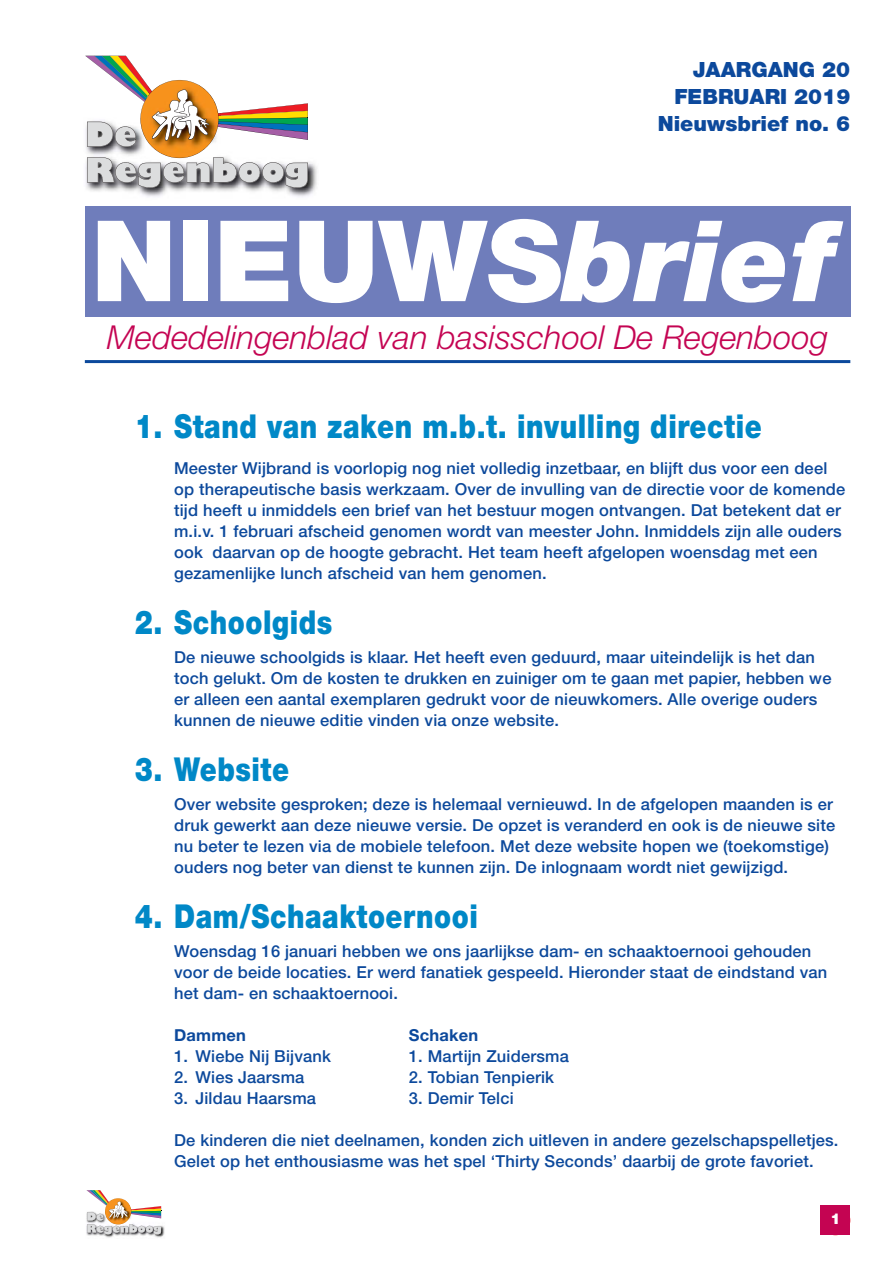
<style>
.page{position:relative;width:893px;height:1263px;background:#fff}
.page>*{position:absolute;margin:0;border:0;box-sizing:border-box;transform-origin:0 0}
.t1{font:900 112.5px "Helvetica Neue";color:#fff}
.t2{font:900 33px "Helvetica Neue";letter-spacing:.02em;color:#0088c7;scale:.82 1}
.t3{font:italic 300 33px "Helvetica Neue";color:#c40452}
.t4{font:900 21px/27px "Helvetica Neue";color:#0c499c;text-align:right}
.t5{font:500 16.5px/21px "Helvetica Neue";letter-spacing:.01em;color:#0c499c}
.t6{font:700 16.5px "Helvetica Neue";letter-spacing:.01em;color:#0c499c}
.t7{font:900 15px "Helvetica Neue";color:#fff}
.s1{font-style:italic}
</style>
<div class="page">
<img style="left:87px;top:162px;width:230px;height:35px">
<svg style="left:85px;top:56px;width:224px;height:132px"></svg>
<div style="left:85px;top:206px;width:765px;height:111px;background:#6f7dbb"></div>
<hr style="left:85px;top:360px;width:765px;height:3px;background:#0c499c">
<img style="left:86px;top:1213px;width:79px;height:25px">
<svg style="left:87px;top:1190px;width:75px;height:44px"></svg>
<div style="left:820px;top:1206px;width:30px;height:29px;background:#c40452"></div>
<p class="t4" style="left:658px;top:58px;width:194px">JAARGANG 20<br>FEBRUARI 2019<br>Nieuwsbrief no. 6</p>
<h1 class="t1" style="left:91px;top:221px;width:745px">NIEUWS<span class="s1">brief</span></h1>
<h2 class="t3" style="left:107px;top:326px;width:723px">Mededelingenblad van basisschool De Regenboog</h2>
<h2 class="t2" style="left:135px;top:414px;width:766px">1. Stand van zaken m.b.t. invulling directie</h2>
<p class="t5" style="left:174px;top:459px;width:673px">Meester Wijbrand is voorlopig nog niet volledig inzetbaar, en blijft dus voor een deel op therapeutische basis werkzaam. Over de invulling van de directie voor de komende tijd heeft u inmiddels een brief van het bestuur mogen ontvangen. Dat betekent dat er m.i.v. 1 februari afscheid genomen wordt van meester John. Inmiddels zijn alle ouders ook daarvan op de hoogte gebracht. Het team heeft afgelopen woensdag met een gezamenlijke lunch afscheid van hem genomen.</p>
<h2 class="t2" style="left:135px;top:611px;width:242px">2. Schoolgids</h2>
<p class="t5" style="left:174px;top:648px;width:659px">De nieuwe schoolgids is klaar. Het heeft even geduurd, maar uiteindelijk is het dan toch gelukt. Om de kosten te drukken en zuiniger om te gaan met papier, hebben we er alleen een aantal exemplaren gedrukt voor de nieuwkomers. Alle overige ouders kunnen de nieuwe editie vinden via onze website.</p>
<h2 class="t2" style="left:135px;top:758px;width:190px">3. Website</h2>
<p class="t5" style="left:174px;top:795px;width:663px">Over website gesproken; deze is helemaal vernieuwd. In de afgelopen maanden is er druk gewerkt aan deze nieuwe versie. De opzet is veranderd en ook is de nieuwe site nu beter te lezen via de mobiele telefoon. Met deze website hopen we (toekomstige) ouders nog beter van dienst te kunnen zijn. De inlognaam wordt niet gewijzigd.</p>
<h2 class="t2" style="left:135px;top:905px;width:420px">4. Dam/Schaaktoernooi</h2>
<p class="t5" style="left:174px;top:942px;width:655px">Woensdag 16 januari hebben we ons jaarlijkse dam- en schaaktoernooi gehouden voor de beide locaties. Er werd fanatiek gespeeld. Hieronder staat de eindstand van het dam- en schaaktoernooi.</p>
<p class="t6" style="left:174px;top:1029px;width:73px">Dammen</p>
<p class="t6" style="left:409px;top:1029px;width:71px">Schaken</p>
<p class="t5" style="left:174px;top:1047px;width:158px">1. Wiebe Nij Bijvank</p>
<p class="t5" style="left:409px;top:1047px;width:161px">1. Martijn Zuidersma</p>
<p class="t5" style="left:174px;top:1068px;width:132px">2. Wies Jaarsma</p>
<p class="t5" style="left:409px;top:1068px;width:147px">2. Tobian Tenpierik</p>
<p class="t5" style="left:174px;top:1089px;width:143px">3. Jildau Haarsma</p>
<p class="t5" style="left:409px;top:1089px;width:106px">3. Demir Telci</p>
<p class="t5" style="left:174px;top:1131px;width:666px">De kinderen die niet deelnamen, konden zich uitleven in andere gezelschapspelletjes.<br>Gelet op het enthousiasme was het spel ‘Thirty Seconds’ daarbij de grote favoriet.</p>
<p class="t7" style="left:830px;top:1214px;width:12px">1</p>
</div>
